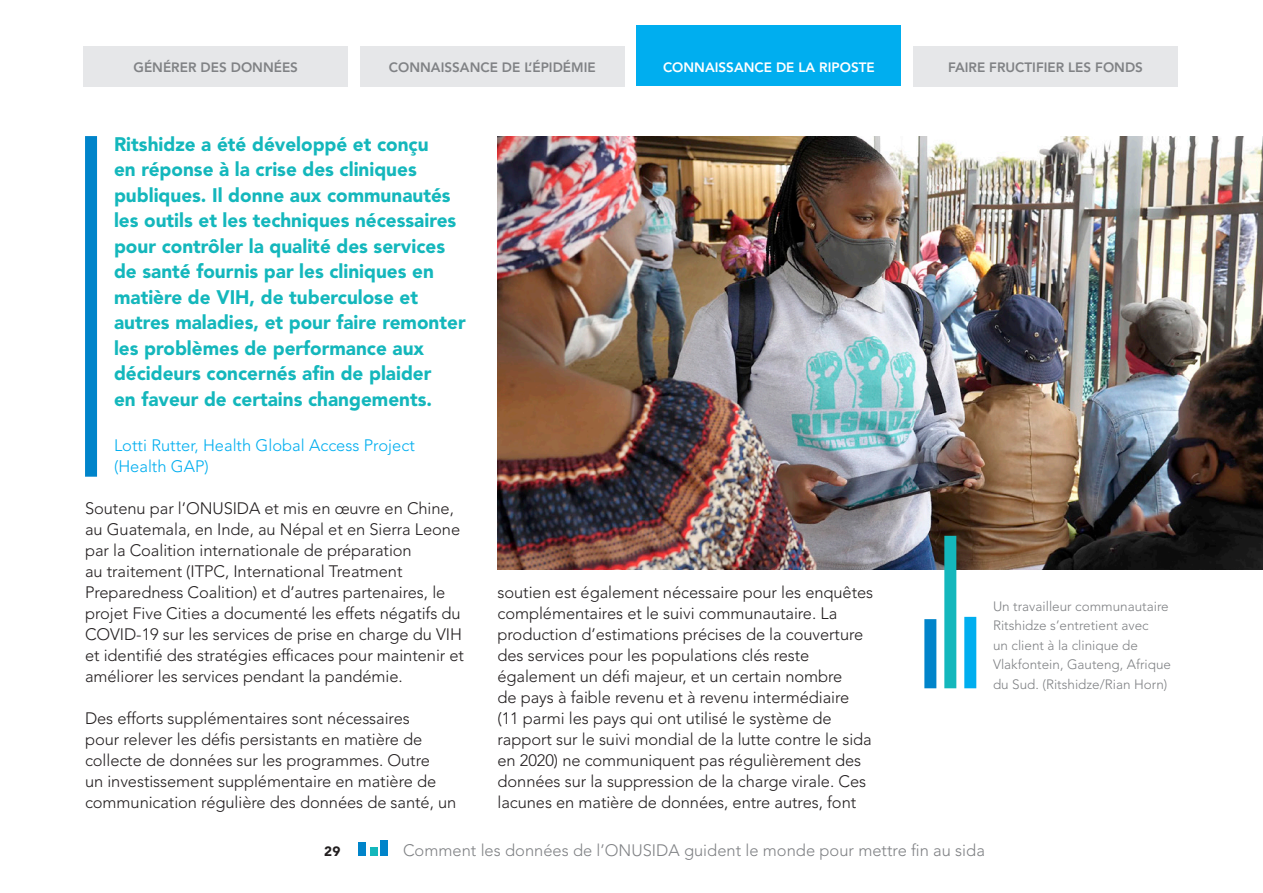
<style>
.page{position:relative;width:1263px;height:893px;background:#fff}
.page>*{position:absolute;margin:0;border:0;box-sizing:border-box;transform-origin:0 0}
.t1{font:900 19.5px/25.5px "Avenir LT Std";color:#14b7bc}
.t2{font:300 16.5px/21px "Avenir LT Std";letter-spacing:-.005em;color:#231f20}
.t3{font:300 16.5px "Avenir LT Std";color:#808285}
.t4{font:300 16.5px/21px "Avenir LT Std";color:#00aeef}
.t5{font:300 13.5px/19.5px "Avenir LT Std";color:#808285}
.t6{font:800 13.5px "Avenir LT Std";color:#808285}
.t7{font:800 13.5px "Avenir LT Std";color:#fff}
.t8{font:900 13.5px "Avenir LT Std";color:#231f20}
</style>
<div class="page">
<div style="left:636px;top:26px;width:265px;height:60px;background:#00aeef"></div>
<div style="left:360px;top:46px;width:265px;height:40px;background:#e6e7e9"></div>
<div style="left:913px;top:46px;width:265px;height:40px;background:#e6e7e9"></div>
<div style="left:83px;top:46px;width:265px;height:40px;background:#e6e7e9"></div>
<div style="left:380px;top:840px;width:8px;height:16px;background:#0084ca"></div>
<div style="left:369px;top:847px;width:8px;height:9px;background:#14b7bc"></div>
<div style="left:358px;top:843px;width:8px;height:13px;background:#0084ca"></div>
<div style="left:85px;top:136px;width:12px;height:341px;background:#0084ca"></div>
<img style="left:497px;top:136px;width:766px;height:434px">
<div style="left:944px;top:536px;width:12px;height:152px;background:#14b7bc"></div>
<div style="left:964px;top:617px;width:12px;height:71px;background:#00aeef"></div>
<div style="left:924px;top:619px;width:12px;height:69px;background:#0084ca"></div>
<p class="t6" style="left:134px;top:60px;width:166px">GÉNÉRER DES DONNÉES</p>
<p class="t6" style="left:389px;top:60px;width:208px">CONNAISSANCE DE L’ÉPIDÉMIE</p>
<p class="t7" style="left:663px;top:60px;width:213px">CONNAISSANCE DE LA RIPOSTE</p>
<p class="t6" style="left:948px;top:60px;width:196px">FAIRE FRUCTIFIER LES FONDS</p>
<p class="t1" style="left:114px;top:131px;width:353px">Ritshidze a été développé et conçu<br>en réponse à la crise des cliniques publiques. Il donne aux communautés les outils et les techniques nécessaires pour contrôler la qualité des services de santé fournis par les cliniques en matière de VIH, de tuberculose et autres maladies, et pour faire remonter les problèmes de performance aux décideurs concernés afin de plaider<br>en faveur de certains changements.</p>
<p class="t4" style="left:114px;top:435px;width:302px">Lotti Rutter, Health Global Access Project (Health GAP)</p>
<p class="t2" style="left:85px;top:498px;width:381px">Soutenu par l’ONUSIDA et mis en œuvre en Chine, au Guatemala, en Inde, au Népal et en Sierra Leone par la Coalition internationale de préparation<br>au traitement (ITPC, International Treatment Preparedness Coalition) et d’autres partenaires, le projet Five Cities a documenté les effets négatifs du COVID-19 sur les services de prise en charge du VIH et identifié des stratégies efficaces pour maintenir et améliorer les services pendant la pandémie.</p>
<p class="t2" style="left:85px;top:708px;width:373px">Des efforts supplémentaires sont nécessaires<br>pour relever les défis persistants en matière de collecte de données sur les programmes. Outre<br>un investissement supplémentaire en matière de communication régulière des données de santé, un</p>
<p class="t2" style="left:497px;top:582px;width:377px">soutien est également nécessaire pour les enquêtes complémentaires et le suivi communautaire. La production d’estimations précises de la couverture des services pour les populations clés reste également un défi majeur, et un certain nombre<br>de pays à faible revenu et à revenu intermédiaire (11 parmi les pays qui ont utilisé le système de rapport sur le suivi mondial de la lutte contre le sida en 2020) ne communiquent pas régulièrement des données sur la suppression de la charge virale. Ces lacunes en matière de données, entre autres, font</p>
<p class="t5" style="left:993px;top:596px;width:180px">Un travailleur communautaire<br>Ritshidze s’entretient avec<br>un client à la clinique de<br>Vlakfontein, Gauteng, Afrique du Sud. (Ritshidze/Rian Horn)</p>
<p class="t8" style="left:324px;top:843px;width:18px">29</p>
<p class="t3" style="left:403px;top:841px;width:583px">Comment les données de l’ONUSIDA guident le monde pour mettre fin au sida</p>
</div>
